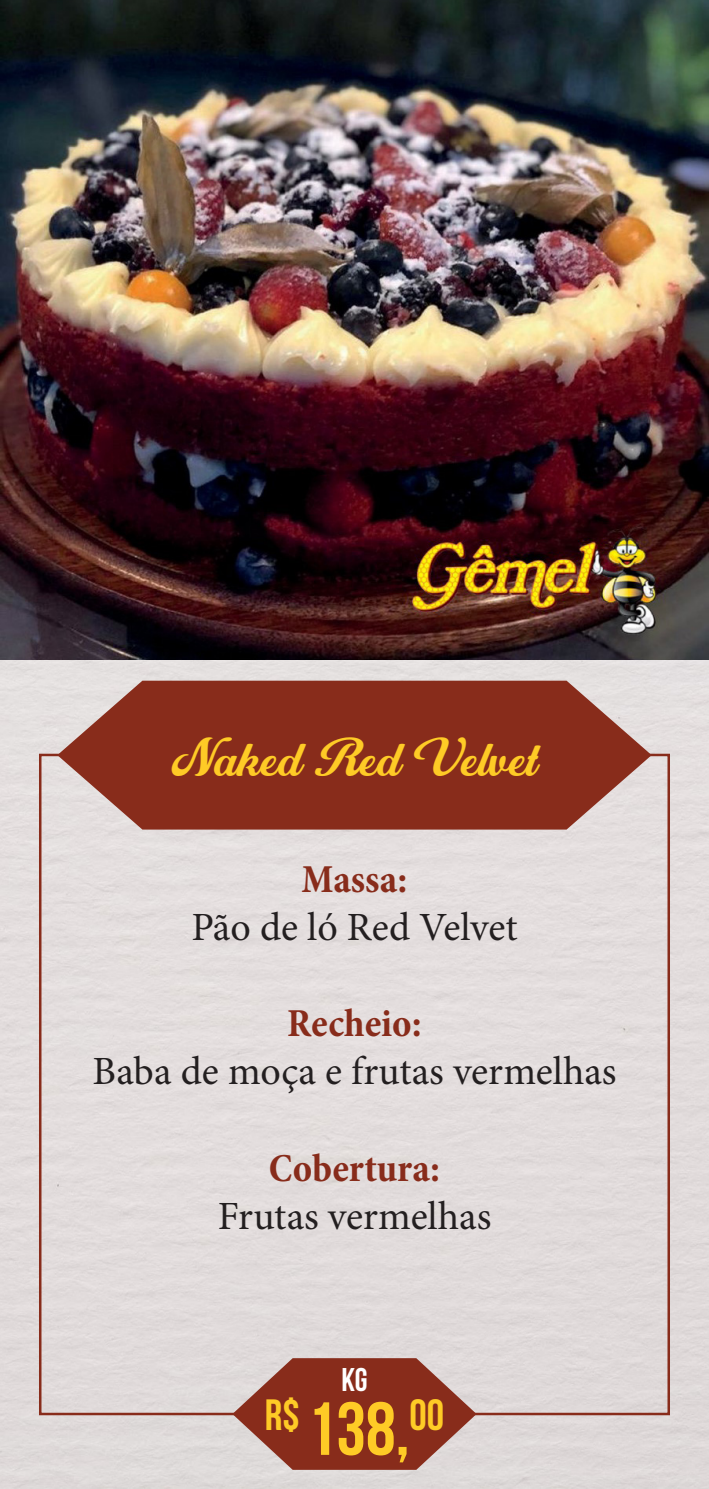
<style>
.page{position:relative;width:709px;height:1489px;background:#fff}
.page>*{position:absolute;margin:0;border:0;box-sizing:border-box;transform-origin:0 0}
.t1{font:45px "Battipaglia Personal Use Only";color:#fecb26}
.t2{font:700 43.75px "Bebas Neue";color:#fecb26}
.t3{font:40px "Minion Pro";color:#231f20}
.t4{font:700 condensed 40px "Minion Pro";color:#882c1b}
.t5{font:700 32.75px "Bebas Neue";color:#fff}
.s1{font-size:75px}
</style>
<div class="page">
<div style="left:0;top:659px;width:709px;height:829px;background:#e2dcdc"></div>
<img style="left:0;top:0;width:709px;height:659px">
<svg style="left:57px;top:680px;width:594px;height:149px;fill:#882c1b"></svg>
<svg style="left:232px;top:1357px;width:244px;height:112px"></svg>
<p class="t1" style="left:172px;top:730px;width:366px">Naked Red Velvet</p>
<p class="t4" style="left:301px;top:852px;width:107px">Massa:</p>
<p class="t3" style="left:191px;top:900px;width:328px">Pão de ló Red Velvet</p>
<p class="t4" style="left:287px;top:996px;width:136px">Recheio:</p>
<p class="t3" style="left:92px;top:1044px;width:525px">Baba de moça e frutas vermelhas</p>
<p class="t4" style="left:269px;top:1140px;width:172px">Cobertura:</p>
<p class="t3" style="left:218px;top:1188px;width:275px">Frutas vermelhas</p>
<p class="t5" style="left:341px;top:1361px;width:28px">kg</p>
<p class="t2" style="left:265px;top:1390px;width:181px">R$ <span class="s1">138,</span>00</p>
</div>
